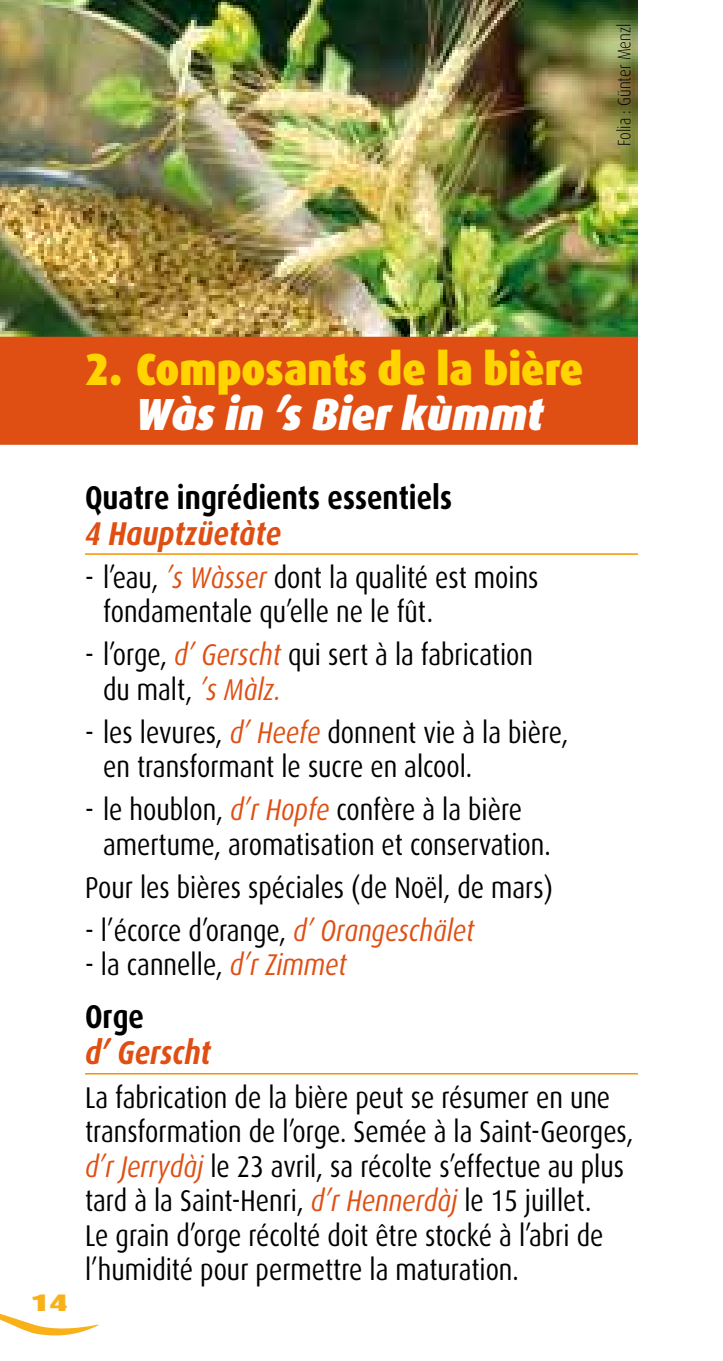
<style>
.page{position:relative;width:723px;height:1361px;background:#fff}
.page>*{position:absolute;margin:0;border:0;box-sizing:border-box;transform-origin:0 0}
.t1{font:900 45px "Dax";color:#ffd400;scale:.9 1}
.t2{font:italic 900 45px "Dax";color:#fff;scale:.9 1}
.t3{font:700 33px "Dax";color:#000;scale:.85 1}
.t4{font:italic 700 33px "Dax";color:#df4f13;scale:.85 1}
.t5{font:30px/34.5px "Dax";color:#000;scale:.85 1}
.t6{font:900 24px "Dax";color:#f8b119;scale:1.3 1}
.t7{font:300 18px "Dax";color:#000;scale:.85 1}
.s1{font-style:italic;color:#df4f13}
</style>
<div class="page">
<svg style="left:0;top:1313px;width:98px;height:23px"></svg>
<img style="left:0;top:0;width:638px;height:337px">
<div style="left:0;top:337px;width:638px;height:108px;background:#df4f13"></div>
<hr style="left:85px;top:553px;width:553px;height:2px;background:#f39400">
<hr style="left:85px;top:1073px;width:553px;height:1px;background:#f39400">
<p class="t7" style="left:614px;top:146px;width:146px;rotate:-90deg">Folia : Günter Menzl</p>
<h1 class="t1" style="left:85px;top:344px;width:555px">2. Composants de la bière</h1>
<h1 class="t2" style="left:136px;top:389px;width:454px">Wàs in ’s Bier kùmmt</h1>
<p class="t6" style="left:31px;top:1289px;width:30px">14</p>
<p class="t3" style="left:85px;top:479px;width:433px">Quatre ingrédients essentiels</p>
<p class="t4" style="left:85px;top:515px;width:232px">4 Hauptzüetàte</p>
<p class="t5" style="left:103px;top:560px;width:514px;text-indent:-18px">- l’eau, <span class="s1">’s Wàsser</span> dont la qualité est moins fondamentale qu’elle ne le fût.</p>
<p class="t5" style="left:103px;top:638px;width:507px;text-indent:-18px">- l’orge, <span class="s1">d’ Gerscht</span> qui sert à la fabrication du malt, <span class="s1">’s Màlz.</span></p>
<p class="t5" style="left:103px;top:715px;width:549px;text-indent:-18px">- les levures, <span class="s1">d’ Heefe</span> donnent vie à la bière, en transformant le sucre en alcool.</p>
<p class="t5" style="left:103px;top:793px;width:528px;text-indent:-18px">- le houblon, <span class="s1">d’r Hopfe</span> confère à la bière amertume, aromatisation et conservation.</p>
<p class="t5" style="left:85px;top:870px;width:552px">Pour les bières spéciales (de Noël, de mars)</p>
<p class="t5" style="left:85px;top:913px;width:460px">- l’écorce d’orange, <span class="s1">d’ Orangeschälet</span></p>
<p class="t5" style="left:85px;top:948px;width:309px">- la cannelle, <span class="s1">d’r Zimmet</span></p>
<p class="t3" style="left:85px;top:998px;width:71px">Orge</p>
<p class="t4" style="left:85px;top:1034px;width:150px">d’ Gerscht</p>
<p class="t5" style="left:85px;top:1080px;width:646px">La fabrication de la bière peut se résumer en une transformation de l’orge. Semée à la Saint-Georges, <span class="s1">d’r Jerrydàj</span> le 23 avril, sa récolte s’effectue au plus tard à la Saint-Henri, <span class="s1">d’r Hennerdàj</span> le 15 juillet.<br>Le grain d’orge récolté doit être stocké à l’abri de l’humidité pour permettre la maturation.</p>
</div>
